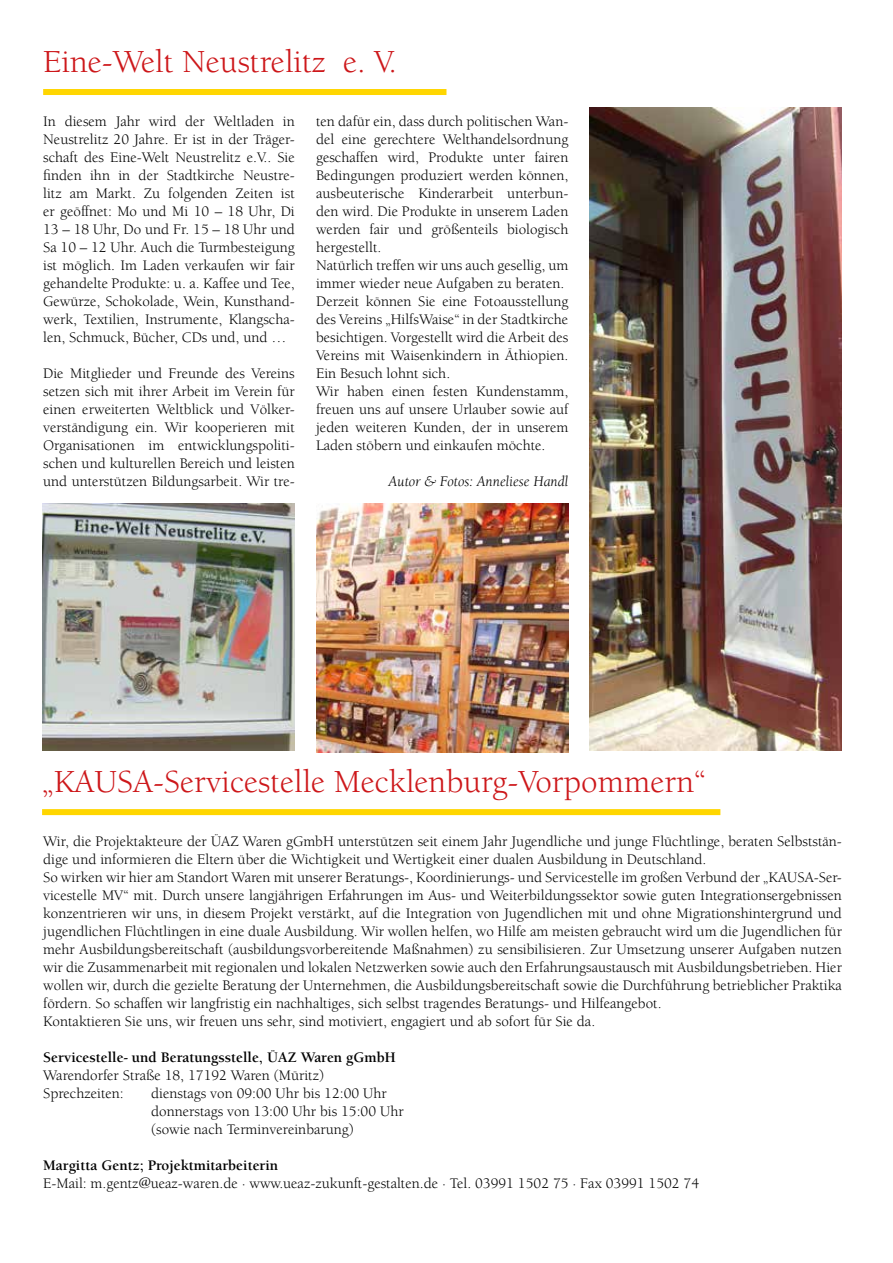
<style>
.page{position:relative;width:893px;height:1263px;background:#fff}
.page>*{position:absolute;margin:0;border:0;box-sizing:border-box;transform-origin:0 0}
.t1{font:33px "Berkeley";color:#cd171a}
.t2{font:15px/18px "Berkeley";color:#000}
.t3{font:700 15px "Berkeley";color:#000}
.t4{font:italic 15px "Berkeley";color:#000}
</style>
<div class="page">
<div style="left:43px;top:89px;width:403px;height:6px;background:#ffd600"></div>
<div style="left:42px;top:809px;width:678px;height:6px;background:#ffd600"></div>
<img style="left:316px;top:504px;width:252px;height:249px">
<img style="left:43px;top:504px;width:252px;height:247px">
<img style="left:590px;top:108px;width:252px;height:643px">
<h1 class="t1" style="left:43px;top:44px;width:355px">Eine-Welt Neustrelitz e. V.</h1>
<p class="t2" style="left:43px;top:113px;width:253px;text-align:justify">In diesem Jahr wird der Weltladen in Neustrelitz 20 Jahre. Er ist in der Träger&shy;schaft des Eine-Welt Neustrelitz e.V.. Sie finden ihn in der Stadtkirche Neustre&shy;litz am Markt. Zu folgenden Zeiten ist er geöffnet: Mo und Mi 10 – 18 Uhr, Di 13 – 18 Uhr, Do und Fr. 15 – 18 Uhr und Sa 10 – 12 Uhr. Auch die Turmbesteigung ist möglich. Im Laden verkaufen wir fair gehandelte Produkte: u. a. Kaffee und Tee, Gewürze, Schokolade, Wein, Kunsthand&shy;werk, Textilien, Instrumente, Klangscha&shy;len, Schmuck, Bücher, CDs und, und …</p>
<p class="t2" style="left:43px;top:365px;width:253px;text-align:justify">Die Mitglieder und Freunde des Vereins setzen sich mit ihrer Arbeit im Verein für einen erweiterten Weltblick und Völker&shy;verständigung ein. Wir kooperieren mit Organisationen im entwicklungspoliti&shy;schen und kulturellen Bereich und leisten und unterstützen Bildungsarbeit. Wir tre-</p>
<p class="t2" style="left:316px;top:113px;width:254px">ten dafür ein, dass durch politischen Wan&shy;del eine gerechtere Welthandelsordnung geschaffen wird, Produkte unter fairen Bedingungen produziert werden können, ausbeuterische Kinderarbeit unterbun&shy;den wird. Die Produkte in unserem Laden werden fair und größenteils biologisch hergestellt.<br>Natürlich treffen wir uns auch gesellig, um immer wieder neue Aufgaben zu beraten.<br>Derzeit können Sie eine Fotoausstellung des Vereins „HilfsWaise“ in der Stadtkirche besichtigen. Vorgestellt wird die Arbeit des Vereins mit Waisenkindern in Äthiopien.<br>Ein Besuch lohnt sich.<br>Wir haben einen festen Kundenstamm, freuen uns auf unsere Urlauber sowie auf jeden weiteren Kunden, der in unserem Laden stöbern und einkaufen möchte.</p>
<p class="t4" style="left:389px;top:474px;width:181px">Autor &amp; Fotos: Anneliese Handl</p>
<h1 class="t1" style="left:42px;top:764px;width:665px">„KAUSA-Servicestelle Mecklenburg-Vorpommern“</h1>
<p class="t2" style="left:43px;top:833px;width:800px">Wir, die Projektakteure der ÜAZ Waren gGmbH unterstützen seit einem Jahr Jugendliche und junge Flüchtlinge, beraten Selbststän&shy;dige und informieren die Eltern über die Wichtigkeit und Wertigkeit einer dualen Ausbildung in Deutschland.<br>So wirken wir hier am Standort Waren mit unserer Beratungs-, Koordinierungs- und Servicestelle im großen Verbund der „KAUSA-Ser&shy;vicestelle MV“ mit. Durch unsere langjährigen Erfahrungen im Aus- und Weiterbildungssektor sowie guten Integrationsergebnissen konzentrieren wir uns, in diesem Projekt verstärkt, auf die Integration von Jugendlichen mit und ohne Migrationshintergrund und jugendlichen Flüchtlingen in eine duale Ausbildung. Wir wollen helfen, wo Hilfe am meisten gebraucht wird um die Jugendlichen für mehr Ausbildungsbereitschaft (ausbildungsvorbereitende Maßnahmen) zu sensibilisieren. Zur Umsetzung unserer Aufgaben nutzen wir die Zusammenarbeit mit regionalen und lokalen Netzwerken sowie auch den Erfahrungsaustausch mit Ausbildungsbetrieben. Hier wollen wir, durch die gezielte Beratung der Unternehmen, die Ausbildungsbereitschaft sowie die Durchführung betrieblicher Praktika fördern. So schaffen wir langfristig ein nachhaltiges, sich selbst tragendes Beratungs- und Hilfeangebot.<br>Kontaktieren Sie uns, wir freuen uns sehr, sind motiviert, engagiert und ab sofort für Sie da.</p>
<p class="t3" style="left:43px;top:1049px;width:354px">Servicestelle- und Beratungsstelle, ÜAZ Waren gGmbH</p>
<p class="t2" style="left:43px;top:1067px;width:282px">Warendorfer Straße 18, 17192 Waren (Müritz)<br>Sprechzeiten:</p>
<p class="t2" style="left:151px;top:1085px;width:254px">dienstags von 09:00 Uhr bis 12:00 Uhr donnerstags von 13:00 Uhr bis 15:00 Uhr (sowie nach Terminvereinbarung)</p>
<p class="t3" style="left:43px;top:1157px;width:237px">Margitta Gentz; Projektmitarbeiterin</p>
<p class="t2" style="left:43px;top:1175px;width:657px">E-Mail: m.gentz@ueaz-waren.de · www.ueaz-zukunft-gestalten.de · Tel. 03991 1502 75 · Fax 03991 1502 74</p>
</div>
